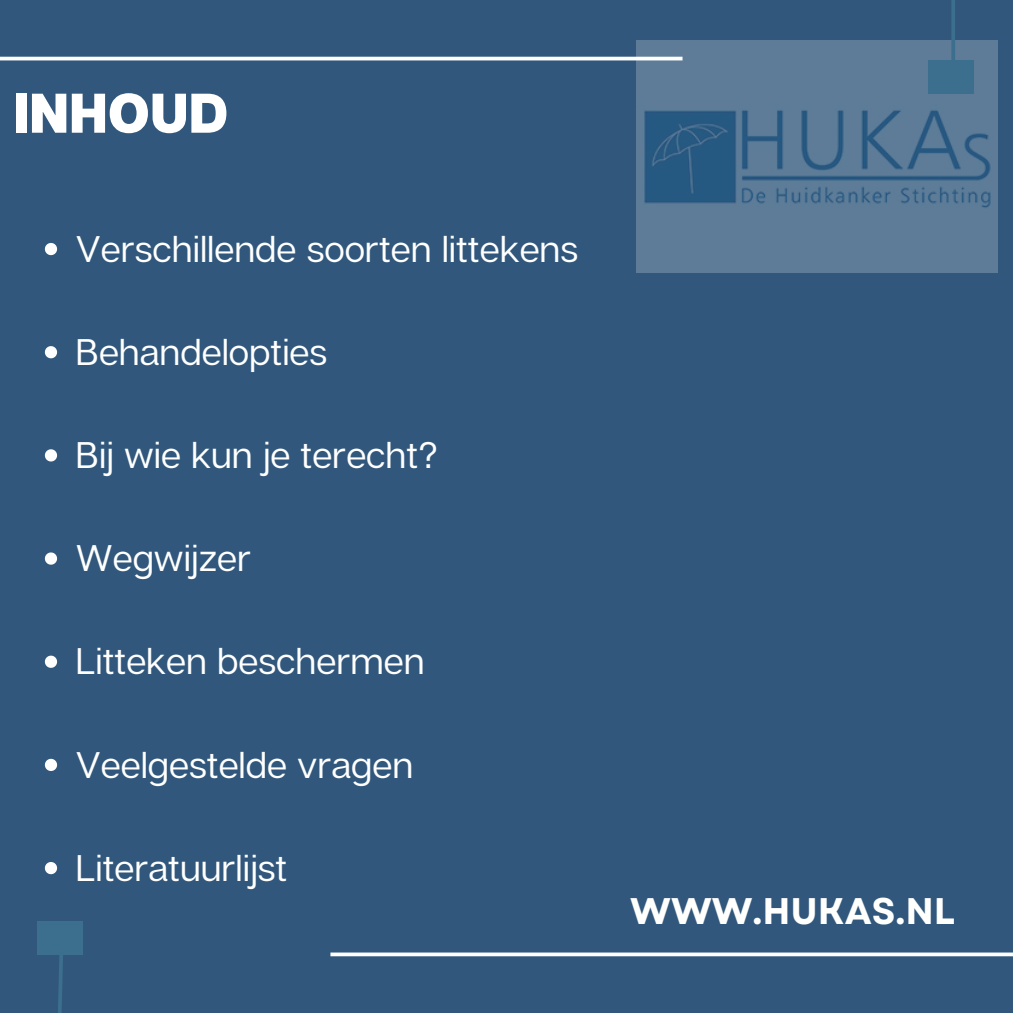
<style>
.page{position:relative;width:1013px;height:1013px;background:#fff}
.page>*{position:absolute;margin:0;border:0;box-sizing:border-box;transform-origin:0 0}
.t1{font:800 55.75px "Articulat CF";color:#fff}
.t2{font:37px "Articulat CF";color:#fff}
.t3{font:700 37px "Garet";color:#fffffd}
</style>
<div class="page">
<div style="left:0;top:0;width:1012px;height:1012px;background:#31587c"></div>
<img style="left:637px;top:41px;width:360px;height:231px">
<hr style="left:0;top:57px;width:682px;height:3px;background:#fff">
<svg style="left:330px;top:952px;width:682px;height:4px;background:#e3e8ed"></svg>
<hr style="left:951px;top:0;width:4px;height:60px;background:#3c6e8d">
<svg style="left:56px;top:954px;width:9px;height:58px"></svg>
<div style="left:38px;top:920px;width:45px;height:34px;background:#3c6e8d"></div>
<div style="left:928px;top:60px;width:45px;height:34px;background:#3c6e8d"></div>
<svg style="left:45px;top:243px;width:12px;height:12px"></svg>
<svg style="left:45px;top:346px;width:12px;height:12px"></svg>
<svg style="left:45px;top:449px;width:12px;height:12px"></svg>
<svg style="left:45px;top:552px;width:12px;height:12px"></svg>
<svg style="left:45px;top:655px;width:12px;height:13px"></svg>
<svg style="left:45px;top:758px;width:12px;height:13px"></svg>
<svg style="left:45px;top:862px;width:12px;height:12px"></svg>
<p class="t1" style="left:13px;top:78px;width:216px">INHOUD</p>
<p class="t2" style="left:76px;top:225px;width:504px">Verschillende soorten littekens</p>
<p class="t2" style="left:76px;top:328px;width:253px">Behandelopties</p>
<p class="t2" style="left:76px;top:432px;width:363px">Bij wie kun je terecht?</p>
<p class="t2" style="left:76px;top:535px;width:177px">Wegwijzer</p>
<p class="t2" style="left:76px;top:638px;width:350px">Litteken beschermen</p>
<p class="t2" style="left:76px;top:741px;width:339px">Veelgestelde vragen</p>
<p class="t2" style="left:76px;top:844px;width:213px">Literatuurlijst</p>
<h1 class="t3" style="left:630px;top:884px;width:326px">WWW.HUKAS.NL</h1>
</div>
